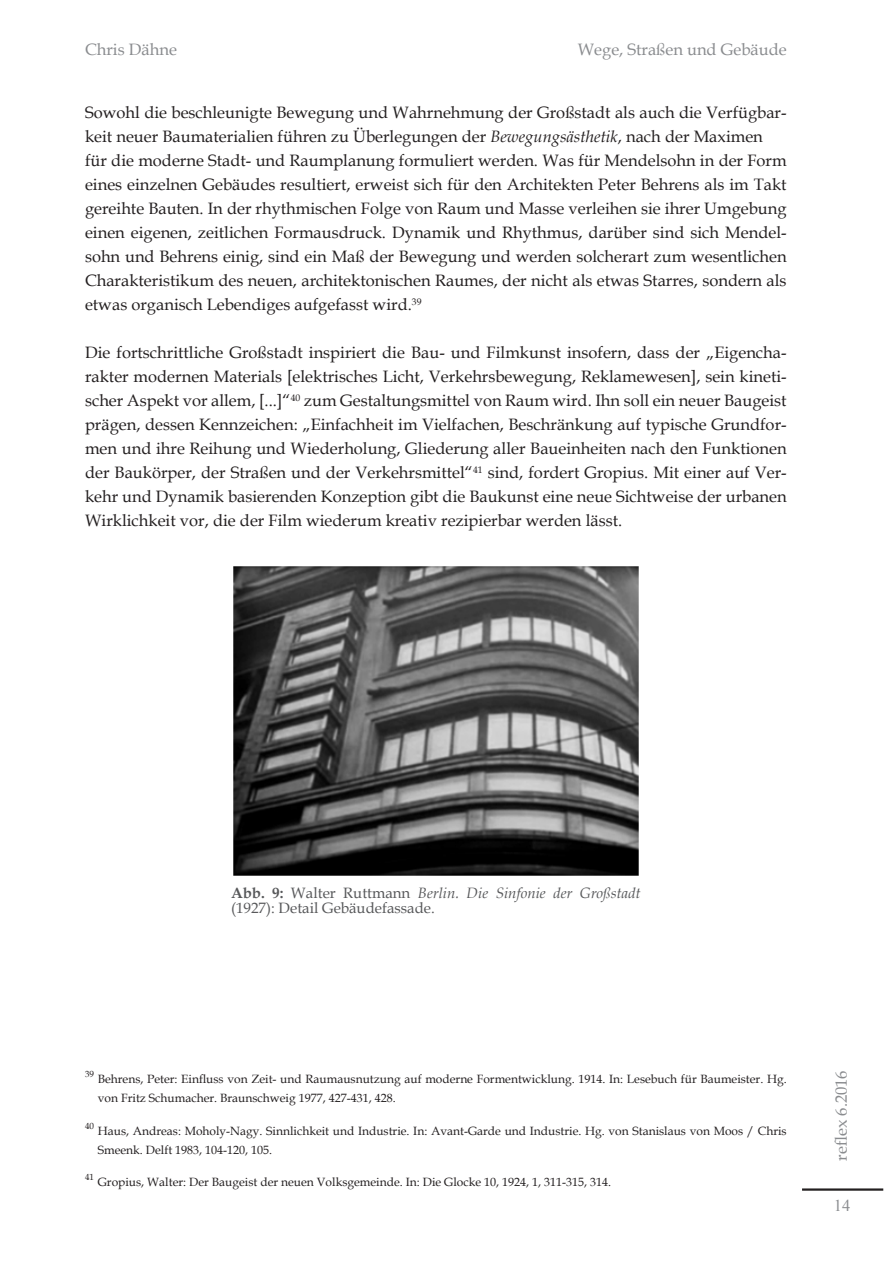
<style>
.page{position:relative;width:893px;height:1263px;background:#fff}
.page>*{position:absolute;margin:0;border:0;box-sizing:border-box;transform-origin:0 0}
.Text{font:16.5px/24px "Book Antiqua";color:#231f20;text-align:justify}
.t1{font:16.5px "Book Antiqua";color:#8a8c8f}
.t2{font:16.5px "Times New Roman";color:#8a8c8f}
.Bildunterschrift{font:15px/15px "Book Antiqua";color:#57585a}
.Fußnoten{font:12px/19.5px "Book Antiqua";color:#231f20}
.Fußnoten-2{font:9px "Book Antiqua";color:#231f20}
.s1{font-style:italic}
.s2{font-weight:700}
</style>
<div class="page">
<hr style="left:802px;top:1188px;width:81px;height:3px;background:#231f20">
<img style="left:233px;top:566px;width:406px;height:310px">
<p class="t1" style="left:85px;top:38px;width:93px">Chris Dähne</p>
<p class="t1" style="left:578px;top:37px;width:210px">Wege, Straßen und Gebäude</p>
<p class="Text" style="left:85px;top:100px;width:703px">Sowohl die beschleunigte Bewegung und Wahrnehmung der Großstadt als auch die Verfügbar&shy;keit neuer Baumaterialien führen zu Überlegungen der <span class="s1">Bewegungsästhetik</span>, nach der Maximen</p>
<p class="Text" style="left:85px;top:148px;width:703px">für die moderne Stadt- und Raumplanung formuliert werden. Was für Mendelsohn in der Form eines einzelnen Gebäudes resultiert, erweist sich für den Architekten Peter Behrens als im Takt gereihte Bauten. In der rhythmischen Folge von Raum und Masse verleihen sie ihrer Umgebung einen eigenen, zeitlichen Formausdruck. Dynamik und Rhythmus, darüber sind sich Mendel&shy;sohn und Behrens einig, sind ein Maß der Bewegung und werden solcherart zum wesentlichen Charakteristikum des neuen, architektonischen Raumes, der nicht als etwas Starres, sondern als etwas organisch Lebendiges aufgefasst wird.<sup>39</sup></p>
<p class="Text" style="left:85px;top:340px;width:703px">Die fortschrittliche Großstadt inspiriert die Bau- und Filmkunst insofern, dass der „Eigencha&shy;rakter modernen Materials [elektrisches Licht, Verkehrsbewegung, Reklamewesen], sein kineti&shy;scher Aspekt vor allem, [...]“<sup>40</sup> zum Gestaltungsmittel von Raum wird. Ihn soll ein neuer Baugeist prägen, dessen Kennzeichen: „Einfachheit im Vielfachen, Beschränkung auf typische Grundfor&shy;men und ihre Reihung und Wiederholung, Gliederung aller Baueinheiten nach den Funktionen der Baukörper, der Straßen und der Verkehrsmittel“<sup>41</sup> sind, fordert Gropius. Mit einer auf Ver&shy;kehr und Dynamik basierenden Konzeption gibt die Baukunst eine neue Sichtweise der urbanen Wirklichkeit vor, die der Film wiederum kreativ rezipierbar werden lässt.</p>
<p class="Bildunterschrift" style="left:231px;top:885px;width:411px"><span class="s2">Abb. 9:</span> Walter Ruttmann <span class="s1">Berlin. Die Sinfonie der Großstadt </span>(1927): Detail Gebäudefassade.</p>
<p class="Fußnoten-2" style="left:85px;top:1067px;width:10px">39</p>
<p class="Fußnoten" style="left:98px;top:1069px;width:690px">Behrens, Peter: Einfluss von Zeit- und Raumausnutzung auf moderne Formentwicklung. 1914. In: Lesebuch für Baumeister. Hg. von Fritz Schumacher. Braunschweig 1977, 427-431, 428.</p>
<p class="Fußnoten-2" style="left:85px;top:1119px;width:10px">40</p>
<p class="Fußnoten" style="left:98px;top:1120px;width:690px">Haus, Andreas: Moholy-Nagy. Sinnlichkeit und Industrie. In: Avant-Garde und Industrie. Hg. von Stanislaus von Moos / Chris<br>Smeenk. Delft 1983, 104-120, 105.</p>
<p class="Fußnoten-2" style="left:85px;top:1171px;width:10px">41</p>
<p class="Fußnoten" style="left:98px;top:1172px;width:515px">Gropius, Walter: Der Baugeist der neuen Volksgemeinde. In: Die Glocke 10, 1924, 1, 311-315, 314.</p>
<p class="t1" style="left:830px;top:1161px;width:92px;rotate:-90deg">reflex 6.2016</p>
<p class="t2" style="left:834px;top:1194px;width:18px">14</p>
</div>
